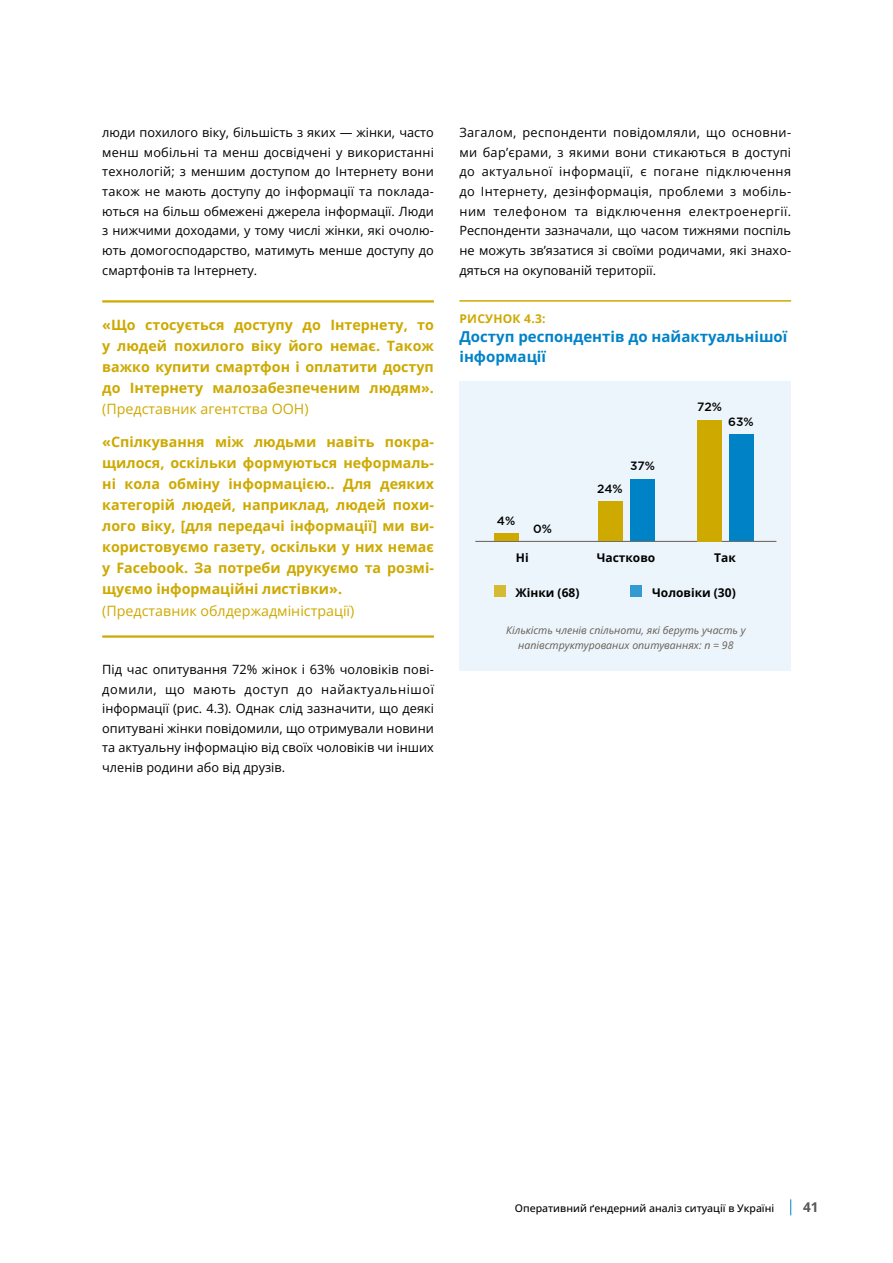
<style>
.page{position:relative;width:893px;height:1263px;background:#fff}
.page>*{position:absolute;margin:0;border:0;box-sizing:border-box;transform-origin:0 0}
.t1{font:700 15px/19.5px "Open Sans";color:#0082c7}
.t2{font:700 14.25px/21px "Open Sans";color:#cea900;text-align:justify}
.t3{font:14.25px "Open Sans";color:#cea900}
.t4{font:700 13.5px "Open Sans";color:#575756}
.t5{font:12.75px/19.6px "Open Sans";color:#000;text-align:justify}
.t6{font:700 12px "Open Sans";color:#000}
.t7{font:500 12px "Gotham Pro";color:#000}
.t8{font:700 12px "Open Sans";letter-spacing:.02em;color:#cea900}
.t9{font:italic 10.5px/15px "Open Sans";color:#675d55;text-align:center}
.t10{font:500 10.5px "Open Sans";color:#000}
</style>
<div class="page">
<svg style="left:790px;top:1199px;width:1px;height:16px"></svg>
<hr style="left:102px;top:300px;width:332px;height:2px;background:#cea900">
<hr style="left:102px;top:635px;width:332px;height:3px;background:#cea900">
<hr style="left:459px;top:300px;width:332px;height:2px;background:#cea900">
<div style="left:459px;top:381px;width:332px;height:290px;background:#ebf5fb"></div>
<hr style="left:475px;top:541px;width:301px;height:1px;background:#675d55">
<div style="left:630px;top:585px;width:11px;height:12px;background:#339bd2"></div>
<div style="left:494px;top:585px;width:11px;height:12px;background:#d7ba33"></div>
<div style="left:598px;top:501px;width:25px;height:40px;background:#cea900"></div>
<div style="left:630px;top:479px;width:24px;height:62px;background:#0082c7"></div>
<div style="left:494px;top:534px;width:24px;height:7px;background:#cea900"></div>
<div style="left:698px;top:420px;width:24px;height:121px;background:#cea900"></div>
<div style="left:729px;top:435px;width:24px;height:106px;background:#0082c7"></div>
<p class="t5" style="left:102px;top:122px;width:333px">люди похилого віку, більшість з яких — жінки, часто менш мобільні та менш досвідчені у використанні технологій; з меншим доступом до Інтернету вони також не мають доступу до інформації та поклада&shy;ються на більш обмежені джерела інформації. Люди з нижчими доходами, у тому числі жінки, які очолю&shy;ють домогосподарство, матимуть менше доступу до смартфонів та Інтернету.</p>
<p class="t2" style="left:102px;top:313px;width:333px">«Що стосується доступу до Інтернету, то у людей похилого віку його немає. Також важко купити смартфон і оплатити доступ до Інтернету малозабезпеченим людям».</p>
<p class="t3" style="left:102px;top:399px;width:208px">(Представник агентства ООН)</p>
<p class="t2" style="left:102px;top:431px;width:333px">«Спілкування між людьми навіть покра&shy;щилося, оскільки формуються неформаль&shy;ні кола обміну інформацією.. Для деяких категорій людей, наприклад, людей похи&shy;лого віку, [для передачі інформації] ми ви&shy;користовуємо газету, оскільки у них немає у Facebook. За потреби друкуємо та розмі&shy;щуємо інформаційні листівки».</p>
<p class="t3" style="left:102px;top:601px;width:254px">(Представник облдержадміністрації)</p>
<p class="t5" style="left:102px;top:659px;width:333px">Під час опитування 72% жінок і 63% чоловіків пові&shy;домили, що мають доступ до найактуальнішої інформації (рис. 4.3). Однак слід зазначити, що деякі опитувані жінки повідомили, що отримували новини та актуальну інформацію від своїх чоловіків чи інших членів родини або від друзів.</p>
<p class="t5" style="left:459px;top:122px;width:333px">Загалом, респонденти повідомляли, що основни&shy;ми бар’єрами, з якими вони стикаються в доступі до актуальної інформації, є погане підключення до Інтернету, дезінформація, проблеми з мобіль&shy;ним телефоном та відключення електроенергії.<br>Респонденти зазначали, що часом тижнями поспіль не можуть зв’язатися зі своїми родичами, які знахо&shy;дяться на окупованій території.</p>
<p class="t8" style="left:459px;top:310px;width:88px">РИСУНОК 4.3:</p>
<p class="t1" style="left:459px;top:327px;width:329px">Доступ респондентів до найактуальнішої інформації</p>
<p class="t7" style="left:697px;top:400px;width:26px">72%</p>
<p class="t7" style="left:497px;top:514px;width:20px">4%</p>
<p class="t7" style="left:533px;top:522px;width:20px">0%</p>
<p class="t6" style="left:516px;top:549px;width:14px">Ні</p>
<p class="t7" style="left:597px;top:482px;width:27px">24%</p>
<p class="t7" style="left:630px;top:459px;width:26px">37%</p>
<p class="t7" style="left:728px;top:414px;width:27px">63%</p>
<p class="t6" style="left:597px;top:549px;width:60px">Частково</p>
<p class="t6" style="left:714px;top:549px;width:23px">Так</p>
<p class="t6" style="left:515px;top:584px;width:65px">Жінки (68)</p>
<p class="t6" style="left:652px;top:584px;width:85px">Чоловіки (30)</p>
<p class="t9" style="left:506px;top:622px;width:241px">Кількість членів спільноти, які беруть участь у напівструктурованих опитуваннях: n = 98</p>
<p class="t10" style="left:515px;top:1201px;width:261px">Оперативний ґендерний аналіз ситуації в Україні</p>
<p class="t4" style="left:803px;top:1202px;width:17px">41</p>
</div>
